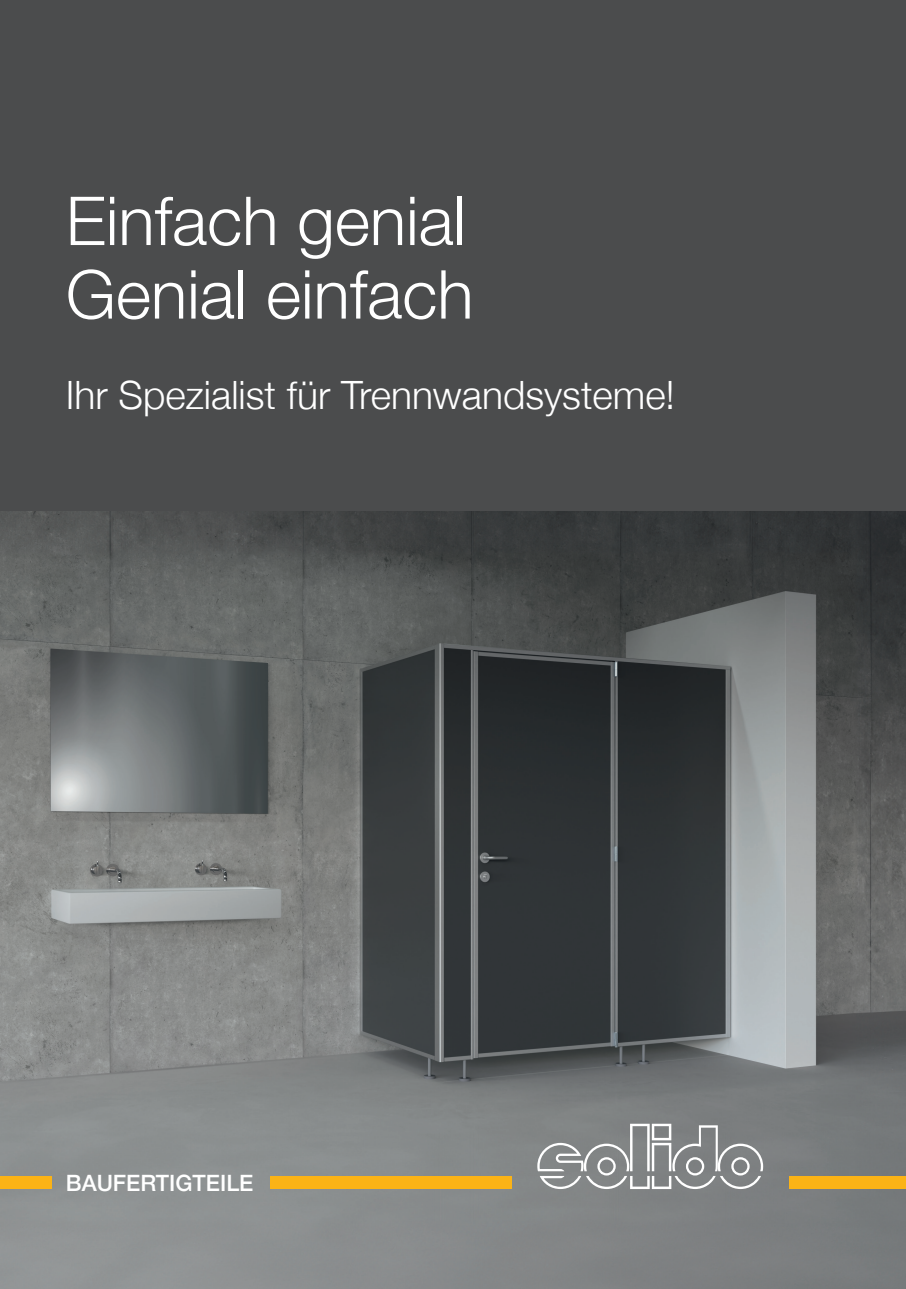
<style>
.page{position:relative;width:906px;height:1289px;background:#fff}
.page>*{position:absolute;margin:0;border:0;box-sizing:border-box;transform-origin:0 0}
.t1{font:300 67.5px/73.5px "Helvetica Neue";color:#fff}
.t2{font:300 39px "Helvetica Neue";color:#fff}
.t3{font:500 22.5px "Helvetica Neue";color:#fff}
</style>
<div class="page">
<div style="left:0;top:0;width:906px;height:523px;background:#4b4c4d"></div>
<img style="left:0;top:511px;width:906px;height:777px">
<div style="left:0;top:1176px;width:51px;height:12px;background:#fbb316"></div>
<div style="left:270px;top:1176px;width:241px;height:12px;background:#fbb316"></div>
<div style="left:789px;top:1176px;width:117px;height:12px;background:#fbb316"></div>
<svg style="left:537px;top:1123px;width:226px;height:65px;background:#959798"></svg>
<h1 class="t1" style="left:66px;top:179px;width:409px">Einfach genial<br>Genial einfach</h1>
<p class="t2" style="left:66px;top:363px;width:610px">Ihr Spezialist für Trennwandsysteme!</p>
<p class="t3" style="left:66px;top:1164px;width:189px">BAUFERTIGTEILE</p>
</div>
